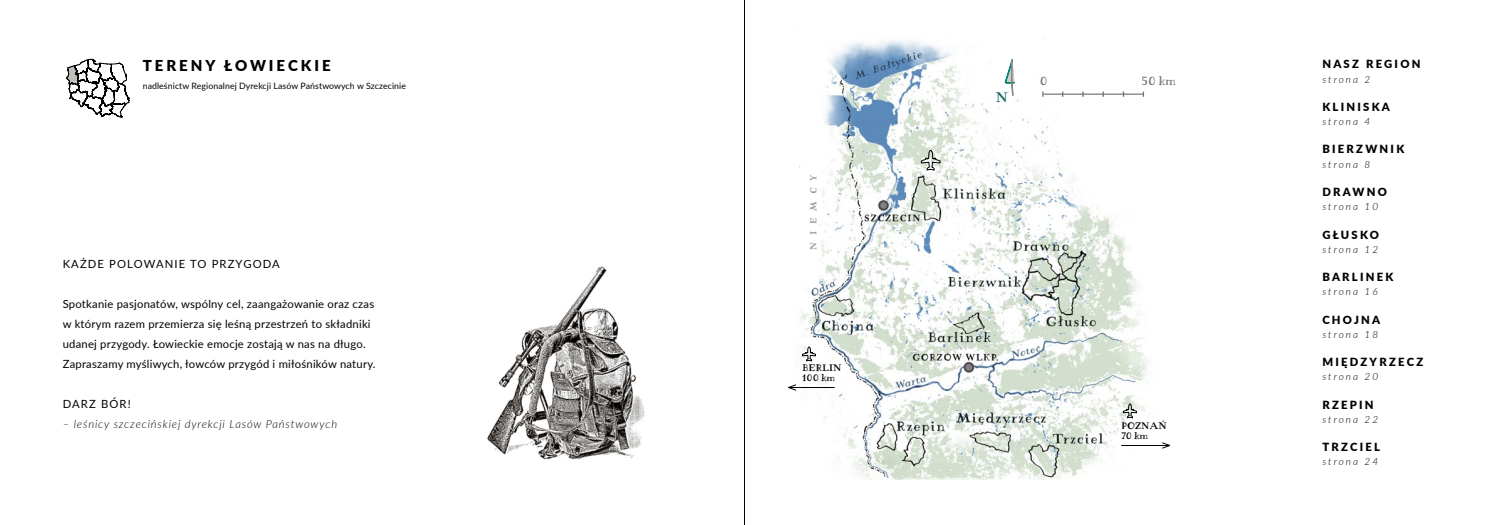
<style>
.page{position:relative;width:1489px;height:525px;background:#fff}
.page>*{position:absolute;margin:0;border:0;box-sizing:border-box;transform-origin:0 0}
.t1{font:900 15px "Lato";letter-spacing:.2em;color:#000}
.t2{font:13.75px "Antykwa Taranczewskiego";color:#176c60}
.t3{font:11.75px "Antykwa Taranczewskiego";color:#73706d}
.t4{font:11.25px/20px "Lato";letter-spacing:.02em;color:#000}
.t5{font:900 11.25px "Lato";letter-spacing:.2em;color:#000}
.t6{font:italic 300 11.25px "Lato";letter-spacing:.075em;color:#000}
.t7{font:11.25px "Lato";letter-spacing:.1em;color:#000}
.t8{font:italic 300 10px "Lato";letter-spacing:.2em;color:#000}
.t9{font:9.38px/9.4px "Antykwa Taranczewskiego";letter-spacing:.01em;color:#000}
.t10{font:8.75px "Lato";letter-spacing:.01em;color:#000}
.t11{font:8.75px "Antykwa Taranczewskiego";letter-spacing:.8em;color:#949290}
.s1{font-style:inherit}
</style>
<div class="page">
<img style="left:796px;top:40px;width:368px;height:439px">
<hr style="left:744px;top:0;width:1px;height:524px;background:#000">
<hr style="left:1042px;top:93px;width:101px;height:2px;background:#73706d">
<svg style="left:1004px;top:59px;width:11px;height:37px"></svg>
<hr style="left:1121px;top:445px;width:48px;height:1px;background:#000">
<svg style="left:1161px;top:442px;width:9px;height:6px"></svg>
<svg style="left:920px;top:150px;width:20px;height:20px"></svg>
<hr style="left:788px;top:387px;width:46px;height:1px;background:#000">
<svg style="left:788px;top:384px;width:8px;height:7px"></svg>
<svg style="left:802px;top:346px;width:14px;height:15px"></svg>
<svg style="left:66px;top:59px;width:63px;height:58px"></svg>
<svg style="left:1122px;top:403px;width:14px;height:15px"></svg>
<img style="left:487px;top:266px;width:158px;height:194px">
<h1 class="t1" style="left:143px;top:54px;width:189px">TERENY ŁOWIECKIE</h1>
<p class="t10" style="left:143px;top:79px;width:265px">nadleśnictw Regionalnej Dyrekcji Lasów Państwowych w Szczecinie</p>
<p class="t7" style="left:63px;top:255px;width:219px">KAŻDE POLOWANIE TO PRZYGODA</p>
<p class="t4" style="left:63px;top:293px;width:314px">Spotkanie pasjonatów, wspólny cel, zaangażowanie oraz czas w którym razem przemierza się leśną przestrzeń to składniki udanej przygody. Łowieckie emocje zostają w nas na długo.<br>Zapraszamy myśliwych, łowców przygód i miłośników natury.</p>
<p class="t4" style="left:63px;top:393px;width:69px">DARZ BÓR!</p>
<p class="t6" style="left:63px;top:416px;width:276px"><span class="s1">–</span> leśnicy szczecińskiej dyrekcji Lasów Państwowych</p>
<p class="t11" style="left:807px;top:250px;width:77px;rotate:-90deg">NIEMCY</p>
<p class="t9" style="left:802px;top:363px;width:41px">BERLIN<br>100 km</p>
<p class="t2" style="left:995px;top:88px;width:13px">N</p>
<p class="t3" style="left:1039px;top:73px;width:9px">0</p>
<p class="t3" style="left:1141px;top:73px;width:36px">50 km</p>
<p class="t9" style="left:1121px;top:421px;width:47px">POZNAŃ<br>70 km</p>
<p class="t5" style="left:1322px;top:56px;width:100px">NASZ REGION</p>
<p class="t5" style="left:1322px;top:98px;width:69px">KLINISKA</p>
<p class="t5" style="left:1322px;top:141px;width:83px">BIERZWNIK</p>
<p class="t5" style="left:1322px;top:183px;width:66px">DRAWNO</p>
<p class="t5" style="left:1322px;top:226px;width:58px">GŁUSKO</p>
<p class="t5" style="left:1322px;top:268px;width:73px">BARLINEK</p>
<p class="t5" style="left:1322px;top:311px;width:59px">CHOJNA</p>
<p class="t5" style="left:1322px;top:353px;width:102px">MIĘDZYRZECZ</p>
<p class="t5" style="left:1322px;top:396px;width:53px">RZEPIN</p>
<p class="t5" style="left:1322px;top:438px;width:59px">TRZCIEL</p>
<p class="t8" style="left:1322px;top:72px;width:49px">strona 2</p>
<p class="t8" style="left:1322px;top:114px;width:49px">strona 4</p>
<p class="t8" style="left:1322px;top:157px;width:49px">strona 8</p>
<p class="t8" style="left:1322px;top:199px;width:57px">strona 10</p>
<p class="t8" style="left:1322px;top:242px;width:57px">strona 12</p>
<p class="t8" style="left:1322px;top:284px;width:57px">strona 16</p>
<p class="t8" style="left:1322px;top:327px;width:57px">strona 18</p>
<p class="t8" style="left:1322px;top:369px;width:57px">strona 20</p>
<p class="t8" style="left:1322px;top:412px;width:57px">strona 22</p>
<p class="t8" style="left:1322px;top:454px;width:57px">strona 24</p>
</div>
